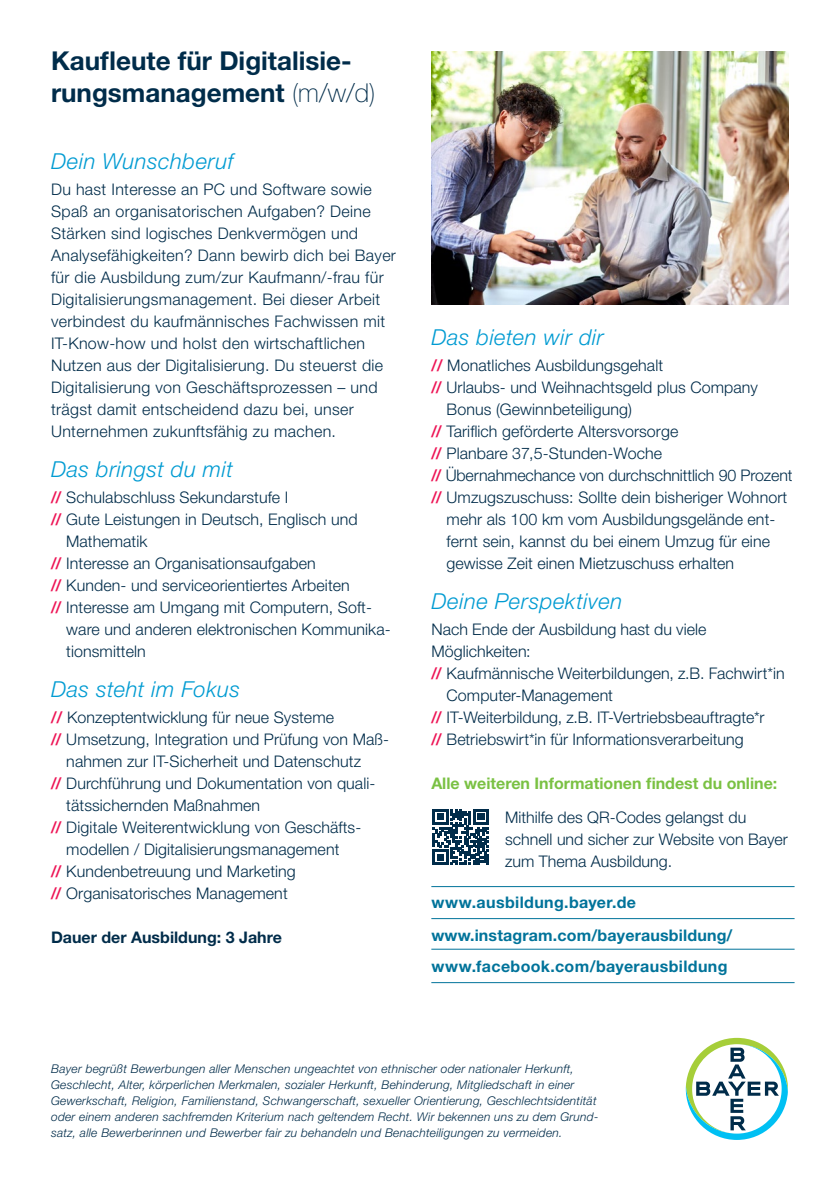
<style>
.page{position:relative;width:840px;height:1191px;background:#fff}
.page>*{position:absolute;margin:0;border:0;box-sizing:border-box;transform-origin:0 0}
.t1{font:700 26px/32px "Helvetica Neue LT Std";color:#002c4a}
.t2{font:italic 300 22px "Helvetica Neue LT Std";letter-spacing:.025em;color:#009bd2}
.t3{font:300 16px/22px "Helvetica Neue LT Std";letter-spacing:.005em;color:#002c4a}
.t4{font:700 16px/33px "Helvetica Neue LT Std";letter-spacing:.02em;color:#00739a}
.t5{font:700 16px "Helvetica Neue LT Std";color:#7ac143}
.t6{font:700 16px "Helvetica Neue LT Std";color:#002c4a}
.t7{font:italic 300 12px/16px "Helvetica Neue LT Std";letter-spacing:.02em;color:#002c4a}
.s1{font-weight:100}
.s2{font-weight:500;font-style:italic;color:#ed1556}
</style>
<div class="page">
<hr style="left:431px;top:886px;width:363px;height:1px;background:#00739a">
<hr style="left:431px;top:918px;width:363px;height:1px;background:#00739a">
<hr style="left:431px;top:949px;width:363px;height:1px;background:#00739a">
<hr style="left:431px;top:982px;width:363px;height:1px;background:#00739a">
<svg style="left:432px;top:809px;width:56px;height:56px"></svg>
<svg style="left:685px;top:1037px;width:102px;height:103px"></svg>
<img style="left:431px;top:51px;width:357px;height:254px">
<h1 class="t1" style="left:51px;top:44px;width:326px">Kaufleute für Digitalisie&shy;rungsmanagement <span class="s1">(m/w/d)</span></h1>
<h2 class="t2" style="left:51px;top:148px;width:184px">Dein Wunschberuf</h2>
<p class="t3" style="left:51px;top:178px;width:346px">Du hast Interesse an PC und Software sowie Spaß an organisatorischen Aufgaben? Deine Stärken sind logisches Denkvermögen und Analysefähigkeiten? Dann bewirb dich bei Bayer für die Ausbildung zum/zur Kaufmann/-frau für Digitalisierungsmanagement. Bei dieser Arbeit verbindest du kaufmännisches Fachwissen mit IT-Know-how und holst den wirtschaftlichen Nutzen aus der Digitalisierung. Du steuerst die Digitalisierung von Geschäftsprozessen – und trägst damit entscheidend dazu bei, unser Unternehmen zukunftsfähig zu machen.</p>
<h2 class="t2" style="left:51px;top:456px;width:183px">Das bringst du mit</h2>
<p class="t3" style="left:51px;top:486px;width:239px"><span class="s2">//</span> Schulabschluss Sekundarstufe I</p>
<p class="t3" style="left:51px;top:508px;width:308px"><span class="s2">//</span> Gute Leistungen in Deutsch, Englisch und</p>
<p class="t3" style="left:66px;top:530px;width:83px">Mathematik</p>
<p class="t3" style="left:51px;top:552px;width:266px"><span class="s2">//</span> Interesse an Organisationsaufgaben</p>
<p class="t3" style="left:51px;top:574px;width:300px"><span class="s2">//</span> Kunden- und serviceorientiertes Arbeiten</p>
<p class="t3" style="left:51px;top:596px;width:322px"><span class="s2">//</span> Interesse am Umgang mit Computern, Soft-</p>
<p class="t3" style="left:66px;top:618px;width:325px">ware und anderen elektronischen Kommunika-</p>
<p class="t3" style="left:66px;top:640px;width:81px">tionsmitteln</p>
<h2 class="t2" style="left:51px;top:676px;width:190px">Das steht im Fokus</h2>
<p class="t3" style="left:51px;top:706px;width:284px"><span class="s2">//</span> Konzeptentwicklung für neue Systeme</p>
<p class="t3" style="left:51px;top:728px;width:339px"><span class="s2">//</span> Umsetzung, Integration und Prüfung von Maß-</p>
<p class="t3" style="left:66px;top:750px;width:296px">nahmen zur IT-Sicherheit und Datenschutz</p>
<p class="t3" style="left:51px;top:772px;width:325px"><span class="s2">//</span> Durchführung und Dokumentation von quali-</p>
<p class="t3" style="left:66px;top:794px;width:195px">tätssichernden Maßnahmen</p>
<p class="t3" style="left:51px;top:816px;width:309px"><span class="s2">//</span> Digitale Weiterentwicklung von Geschäfts-</p>
<p class="t3" style="left:66px;top:838px;width:274px">modellen / Digitalisierungsmanagement</p>
<p class="t3" style="left:51px;top:860px;width:246px"><span class="s2">//</span> Kundenbetreuung und Marketing</p>
<p class="t3" style="left:51px;top:882px;width:238px"><span class="s2">//</span> Organisatorisches Management</p>
<p class="t6" style="left:51px;top:927px;width:232px">Dauer der Ausbildung: 3 Jahre</p>
<h2 class="t2" style="left:431px;top:324px;width:174px">Das bieten wir dir</h2>
<p class="t3" style="left:431px;top:354px;width:233px"><span class="s2">//</span> Monatliches Ausbildungsgehalt</p>
<p class="t3" style="left:431px;top:376px;width:328px"><span class="s2">//</span> Urlaubs- und Weihnachtsgeld plus Company</p>
<p class="t3" style="left:446px;top:398px;width:187px">Bonus (Gewinnbeteiligung)</p>
<p class="t3" style="left:431px;top:420px;width:248px"><span class="s2">//</span> Tariflich geförderte Altersvorsorge</p>
<p class="t3" style="left:431px;top:442px;width:232px"><span class="s2">//</span> Planbare 37,5-Stunden-Woche</p>
<p class="t3" style="left:431px;top:464px;width:362px"><span class="s2">//</span> Übernahmechance von durchschnittlich 90 Prozent</p>
<p class="t3" style="left:431px;top:486px;width:357px"><span class="s2">//</span> Umzugszuschuss: Sollte dein bisheriger Wohnort</p>
<p class="t3" style="left:446px;top:508px;width:330px">mehr als 100 km vom Ausbildungsgelände ent-</p>
<p class="t3" style="left:446px;top:530px;width:325px">fernt sein, kannst du bei einem Umzug für eine</p>
<p class="t3" style="left:446px;top:552px;width:289px">gewisse Zeit einen Mietzuschuss erhalten</p>
<h2 class="t2" style="left:431px;top:588px;width:192px">Deine Perspektiven</h2>
<p class="t3" style="left:431px;top:618px;width:276px">Nach Ende der Ausbildung hast du viele</p>
<p class="t3" style="left:431px;top:640px;width:101px">Möglichkeiten:</p>
<p class="t3" style="left:431px;top:662px;width:354px"><span class="s2">//</span> Kaufmännische Weiterbildungen, z.B. Fachwirt*in</p>
<p class="t3" style="left:446px;top:684px;width:168px">Computer-Management</p>
<p class="t3" style="left:431px;top:706px;width:334px"><span class="s2">//</span> IT-Weiterbildung, z.B. IT-Vertriebsbeauftragte*r</p>
<p class="t3" style="left:431px;top:728px;width:313px"><span class="s2">//</span> Betriebswirt*in für Informationsverarbeitung</p>
<p class="t5" style="left:431px;top:773px;width:347px">Alle weiteren Informationen findest du online:</p>
<p class="t3" style="left:505px;top:805px;width:284px">Mithilfe des QR-Codes gelangst du schnell und sicher zur Website von Bayer zum Thema Ausbildung.</p>
<p class="t4" style="left:431px;top:886px;width:302px">www.ausbildung.bayer.de www.instagram.com/bayerausbildung/</p>
<p class="t4" style="left:431px;top:950px;width:297px">www.facebook.com/bayerausbildung</p>
<p class="t7" style="left:51px;top:1060px;width:548px">Bayer begrüßt Bewerbungen aller Menschen ungeachtet von ethnischer oder nationaler Herkunft, Geschlecht, Alter, körperlichen Merkmalen, sozialer Herkunft, Behinderung, Mitgliedschaft in einer Gewerkschaft, Religion, Familienstand, Schwangerschaft, sexueller Orientierung, Geschlechtsidentität oder einem anderen sachfremden Kriterium nach geltendem Recht. Wir bekennen uns zu dem Grund&shy;satz, alle Bewerberinnen und Bewerber fair zu behandeln und Benachteiligungen zu vermeiden.</p>
</div>
